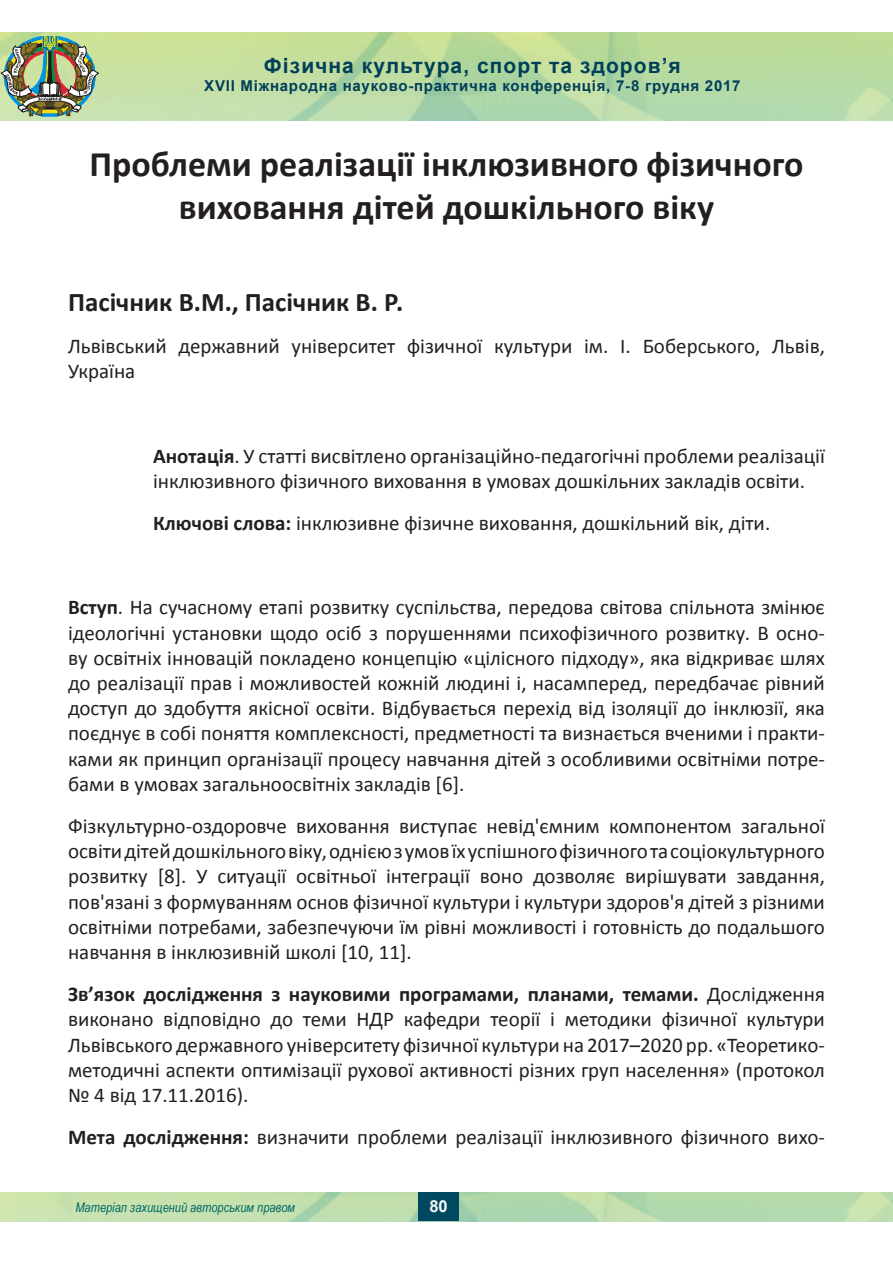
<style>
.page{position:relative;width:893px;height:1263px;background:#fff}
.page>*{position:absolute;margin:0;border:0;box-sizing:border-box;transform-origin:0 0}
.Обычный{font:700 36px/43.2px "Calibri";color:#231f20;text-align:center}
.Обычный-2{font:700 27px "Calibri";color:#231f20}
.Обычный-3{font:21px/25.2px "Calibri";color:#231f20;text-align:justify}
.t1{font:700 21px "Arial";letter-spacing:.05em;color:#003f58}
.t2{font:700 16.5px "Arial";color:#f7f7f8}
.t3{font:700 15px "Arial";letter-spacing:.05em;color:#003f58}
.t4{font:italic 13.5px "Arial Narrow";color:#006967}
.s1{font-weight:700}
</style>
<div class="page">
<img style="left:1px;top:36px;width:98px;height:81px">
<img style="left:0;top:1193px;width:892px;height:29px">
<div style="left:418px;top:1192px;width:41px;height:28px;background:#004860"></div>
<p class="t1" style="left:264px;top:51px;width:418px">Фізична культура, спорт та здоров’я</p>
<p class="t3" style="left:204px;top:75px;width:538px">XVII Міжнародна науково-практична конференція, 7-8 грудня 2017</p>
<p class="Обычный" style="left:89px;top:142px;width:716px">Проблеми реалізації інклюзивного фізичного виховання дітей дошкільного віку</p>
<p class="Обычный-2" style="left:68px;top:284px;width:337px">Пасічник В.М., Пасічник В. Р.</p>
<p class="Обычный-3" style="left:68px;top:333px;width:758px">Львівський державний університет фізичної культури ім. І. Боберського, Львів,<br>Україна</p>
<p class="Обычный-3" style="left:153px;top:443px;width:673px"><span class="s1">Анотація</span>. У статті висвітлено організаційно-педагогічні проблеми реалізації інклюзивного фізичного виховання в умовах дошкільних закладів освіти.</p>
<p class="Обычный-3" style="left:153px;top:510px;width:619px"><span class="s1">Ключові слова:</span> інклюзивне фізичне виховання, дошкільний вік, діти.</p>
<p class="Обычный-3" style="left:68px;top:595px;width:758px"><span class="s1">Вступ</span>. На сучасному етапі розвитку суспільства, передова світова спільнота змінює ідеологічні установки щодо осіб з порушеннями психофізичного розвитку. В осно&shy;ву освітніх інновацій покладено концепцію «цілісного підходу», яка відкриває шлях до реалізації прав і можливостей кожній людині і, насамперед, передбачає рівний доступ до здобуття якісної освіти. Відбувається перехід від ізоляції до інклюзії, яка поєднує в собі поняття комплексності, предметності та визнається вченими і практи&shy;ками як принцип організації процесу навчання дітей з особливими освітніми потре&shy;бами в умовах загальноосвітніх закладів [6].</p>
<p class="Обычный-3" style="left:68px;top:813px;width:758px">Фізкультурно-оздоровче виховання виступає невід'ємним компонентом загальної освіти дітей дошкільного віку, однією з умов їх успішного фізичного та соціокультурного розвитку [8]. У ситуації освітньої інтеграції воно дозволяє вирішувати завдання, пов'язані з формуванням основ фізичної культури і культури здоров'я дітей з різними освітніми потребами, забезпечуючи їм рівні можливості і готовність до подальшого навчання в інклюзивній школі [10, 11].</p>
<p class="Обычный-3" style="left:68px;top:982px;width:758px"><span class="s1">Зв’язок дослідження з науковими програмами, планами, темами.</span> Дослідження виконано відповідно до теми НДР кафедри теорії і методики фізичної культури Львівського державного університету фізичної культури на 2017–2020 рр. «Теоретико&shy;методичні аспекти оптимізації рухової активності різних груп населення» (протокол № 4 від 17.11.2016).</p>
<p class="Обычный-3" style="left:68px;top:1125px;width:758px"><span class="s1">Мета дослідження:</span> визначити проблеми реалізації інклюзивного фізичного вихо-</p>
<p class="t4" style="left:75px;top:1198px;width:221px">Матеріал захищений авторським правом</p>
<p class="t2" style="left:429px;top:1195px;width:20px">80</p>
</div>
